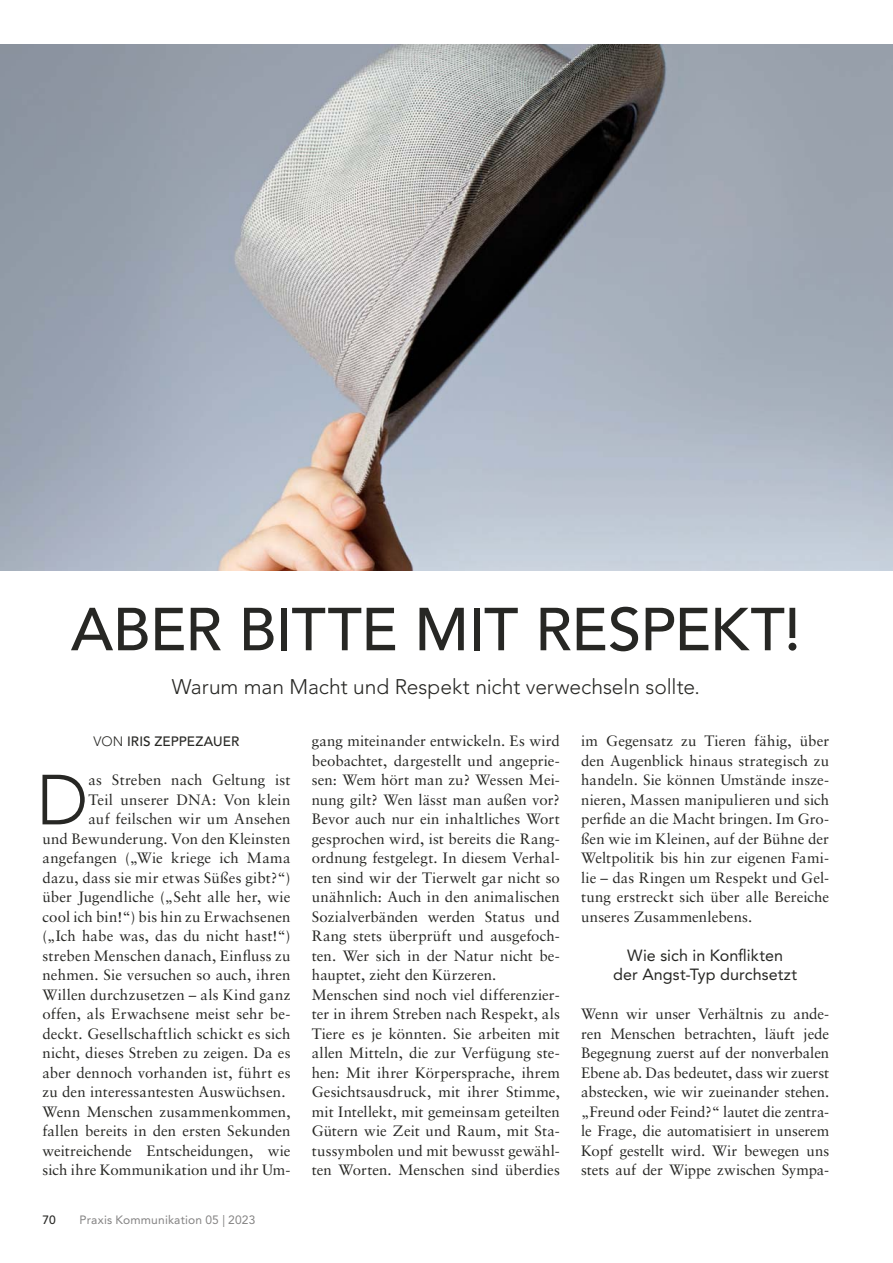
<style>
.page{position:relative;width:893px;height:1263px;background:#fff}
.page>*{position:absolute;margin:0;border:0;box-sizing:border-box;transform-origin:0 0}
.t1{font:300 70.05px "Avenir LT Std";color:#272724}
.t2{font:500 60px "Avenir LT Std";letter-spacing:-.01em;color:#272724}
.t3{font:300 21px "Avenir LT Std";color:#272724}
.t4{font:16.2px/19.5px "Avenir LT Std";letter-spacing:.005em;color:#272724;text-align:center}
.t5{font:15px/19.5px "Sabon LT Std";letter-spacing:.005em;color:#272724;text-align:justify}
.t6{font:500 13.5px "Avenir LT Std";letter-spacing:.005em;color:#272724}
.t7{font:12px "Avenir LT Std";letter-spacing:.015em;color:#838282}
.t8{font:500 12px "Avenir LT Std";color:#272724}
.s1{font-weight:300}
</style>
<div class="page">
<img style="left:0;top:44px;width:893px;height:527px">
<h2 class="t2" style="left:71px;top:600px;width:731px">ABER BITTE MIT RESPEKT!</h2>
<h3 class="t3" style="left:172px;top:677px;width:530px">Warum man Macht und Respekt nicht verwechseln sollte.</h3>
<p class="t6" style="left:94px;top:735px;width:147px"><span class="s1">VON</span> IRIS ZEPPEZAUER</p>
<h1 class="t1" style="left:36px;top:766px;width:53px">D</h1>
<p class="t5" style="left:89px;top:771px;width:203px">as Streben nach Geltung ist</p>
<p class="t5" style="left:89px;top:791px;width:203px">Teil unserer DNA: Von klein</p>
<p class="t5" style="left:89px;top:810px;width:203px">auf feilschen wir um Ansehen</p>
<p class="t5" style="left:43px;top:830px;width:249px">und Bewunderung. Von den Kleinsten</p>
<p class="t5" style="left:43px;top:849px;width:249px">angefangen („Wie kriege ich Mama</p>
<p class="t5" style="left:43px;top:869px;width:249px">dazu, dass sie mir etwas Süßes gibt?“)</p>
<p class="t5" style="left:43px;top:888px;width:249px">über Jugendliche („Seht alle her, wie</p>
<p class="t5" style="left:43px;top:908px;width:249px">cool ich bin!“) bis hin zu Erwachsenen</p>
<p class="t5" style="left:43px;top:927px;width:249px">(„Ich habe was, das du nicht hast!“)</p>
<p class="t5" style="left:43px;top:947px;width:250px">streben Menschen danach, Einfluss zu</p>
<p class="t5" style="left:43px;top:966px;width:249px">nehmen. Sie versuchen so auch, ihren</p>
<p class="t5" style="left:43px;top:986px;width:250px">Willen durchzusetzen – als Kind ganz</p>
<p class="t5" style="left:43px;top:1005px;width:250px">offen, als Erwachsene meist sehr be-</p>
<p class="t5" style="left:43px;top:1025px;width:250px">deckt. Gesellschaftlich schickt es sich</p>
<p class="t5" style="left:43px;top:1044px;width:250px">nicht, dieses Streben zu zeigen. Da es</p>
<p class="t5" style="left:43px;top:1064px;width:249px">aber dennoch vorhanden ist, führt es</p>
<p class="t5" style="left:43px;top:1083px;width:244px">zu den interessantesten Auswüchsen.</p>
<p class="t5" style="left:43px;top:1103px;width:250px">Wenn Menschen zusammenkommen,</p>
<p class="t5" style="left:43px;top:1122px;width:249px">fallen bereits in den ersten Sekunden</p>
<p class="t5" style="left:43px;top:1142px;width:250px">weitreichende Entscheidungen, wie</p>
<p class="t5" style="left:43px;top:1161px;width:250px">sich ihre Kommunikation und ihr Um-</p>
<p class="t8" style="left:43px;top:1213px;width:15px">70</p>
<p class="t7" style="left:80px;top:1213px;width:177px">Praxis Kommunikation 05 | 2023</p>
<p class="t5" style="left:312px;top:732px;width:250px;text-align:left">gang miteinander entwickeln. Es wird beobachtet, dargestellt und angeprie&shy;sen: Wem hört man zu? Wessen Mei&shy;nung gilt? Wen lässt man außen vor?<br>Bevor auch nur ein inhaltliches Wort gesprochen wird, ist bereits die Rang&shy;ordnung festgelegt. In diesem Verhal&shy;ten sind wir der Tierwelt gar nicht so unähnlich: Auch in den animalischen Sozialverbänden werden Status und Rang stets überprüft und ausgefoch&shy;ten. Wer sich in der Natur nicht be&shy;hauptet, zieht den Kürzeren.<br>Menschen sind noch viel differenzier&shy;ter in ihrem Streben nach Respekt, als Tiere es je könnten. Sie arbeiten mit allen Mitteln, die zur Verfügung ste&shy;hen: Mit ihrer Körpersprache, ihrem Gesichtsausdruck, mit ihrer Stimme, mit Intellekt, mit gemeinsam geteilten Gütern wie Zeit und Raum, mit Sta&shy;tussymbolen und mit bewusst gewähl&shy;ten Worten. Menschen sind überdies</p>
<p class="t5" style="left:581px;top:732px;width:250px">im Gegensatz zu Tieren fähig, über den Augenblick hinaus strategisch zu handeln. Sie können Umstände insze&shy;nieren, Massen manipulieren und sich perfide an die Macht bringen. Im Gro&shy;ßen wie im Kleinen, auf der Bühne der Weltpolitik bis hin zur eigenen Fami&shy;lie – das Ringen um Respekt und Gel&shy;tung erstreckt sich über alle Bereiche unseres Zusammenlebens.</p>
<p class="t4" style="left:613px;top:946px;width:185px">Wie sich in Konflikten der Angst-Typ durchsetzt</p>
<p class="t5" style="left:581px;top:1005px;width:250px">Wenn wir unser Verhältnis zu ande&shy;ren Menschen betrachten, läuft jede Begegnung zuerst auf der nonverbalen Ebene ab. Das bedeutet, dass wir zuerst abstecken, wie wir zueinander stehen. „Freund oder Feind?“ lautet die zentra&shy;le Frage, die automatisiert in unserem Kopf gestellt wird. Wir bewegen uns stets auf der Wippe zwischen Sympa-</p>
</div>
